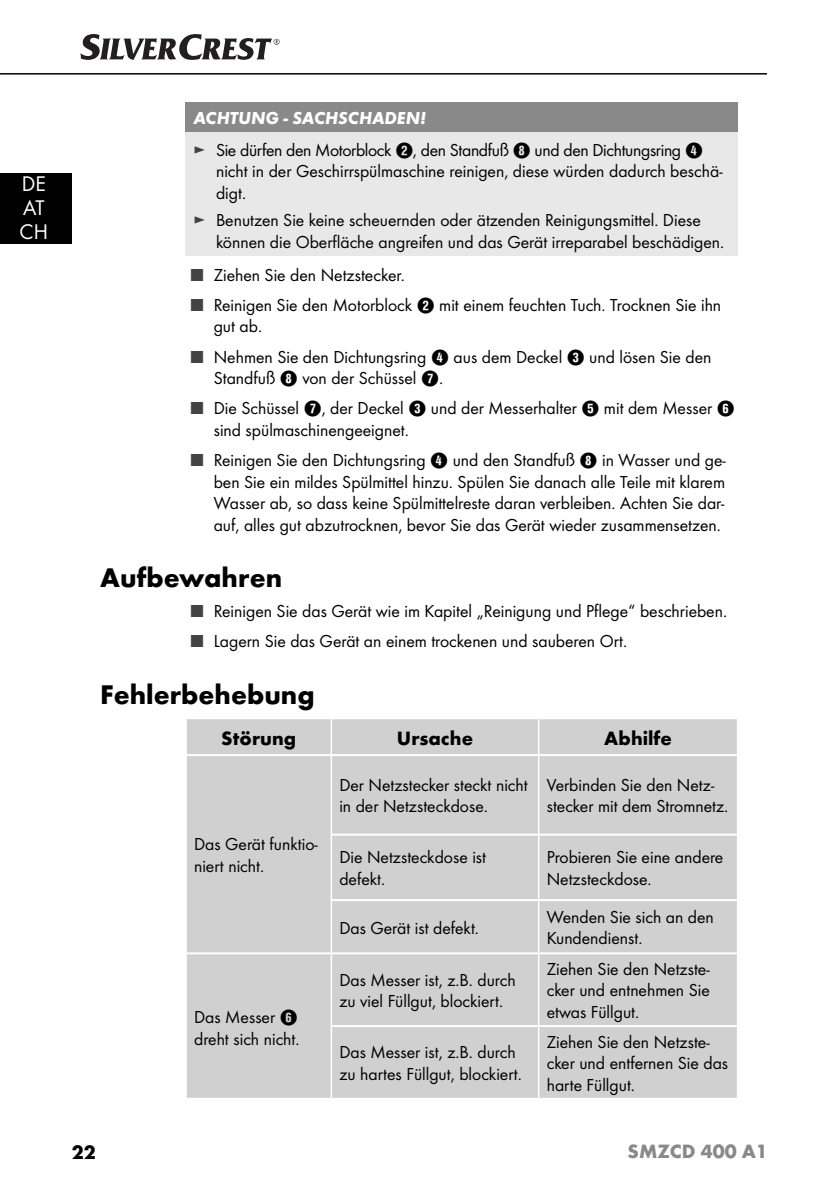
<style>
.page{position:relative;width:839px;height:1191px;background:#fff}
.page>*{position:absolute;margin:0;border:0;box-sizing:border-box;transform-origin:0 0}
.t1{font:700 28px "Futura";color:#000}
.t2{font:22px/24px "Futura Boo";color:#fff}
.t3{font:700 20px "Futura";color:#000}
.t4{font:700 20px "Futura";color:#898989}
.t5{font:18px/21.6px "Futura Boo";color:#000}
.t6{font:italic 700 18px "Futura";color:#fff}
.s1{color:#434343}
.s2{font-family:"Hako PI Nummern"}
</style>
<div class="page">
<hr style="left:0;top:73px;width:767px;height:2px;background:#000">
<svg style="left:81px;top:34px;width:199px;height:26px"></svg>
<div style="left:0;top:173px;width:72px;height:71px;background:#000"></div>
<div style="left:185px;top:102px;width:553px;height:30px;background:#898989"></div>
<div style="left:185px;top:132px;width:553px;height:124px;background:#e8e8e8"></div>
<div style="left:187px;top:719px;width:550px;height:379px;background:#d0d0d0"></div>
<hr style="left:187px;top:754px;width:550px;height:2px;background:#fff">
<hr style="left:332px;top:834px;width:405px;height:2px;background:#fff">
<hr style="left:332px;top:899px;width:405px;height:2px;background:#fff">
<hr style="left:187px;top:952px;width:550px;height:2px;background:#fff">
<hr style="left:332px;top:1025px;width:405px;height:2px;background:#fff">
<hr style="left:331px;top:719px;width:1px;height:35px;background:#fff">
<hr style="left:538px;top:719px;width:1px;height:35px;background:#fff">
<hr style="left:331px;top:756px;width:1px;height:79px;background:#fff">
<hr style="left:538px;top:756px;width:1px;height:78px;background:#fff">
<hr style="left:331px;top:835px;width:1px;height:65px;background:#fff">
<hr style="left:538px;top:836px;width:1px;height:63px;background:#fff">
<hr style="left:331px;top:900px;width:1px;height:52px;background:#fff">
<hr style="left:538px;top:901px;width:1px;height:51px;background:#fff">
<hr style="left:331px;top:954px;width:1px;height:72px;background:#fff">
<hr style="left:538px;top:954px;width:1px;height:71px;background:#fff">
<hr style="left:331px;top:1026px;width:1px;height:72px;background:#fff">
<hr style="left:538px;top:1027px;width:1px;height:71px;background:#fff">
<p class="t2" style="left:20px;top:174px;width:30px">DE<br>AT<br>CH</p>
<p class="t6" style="left:193px;top:111px;width:234px">ACHTUNG - SACHSCHADEN!</p>
<p class="t5" style="left:216px;top:140px;width:508px;text-indent:-23px"><span class="s1">►</span> Sie dürfen den Motorblock <span class="s2">2</span>, den Standfuß <span class="s2">8</span> und den Dichtungsring <span class="s2">4 </span>nicht in der Geschirrspülmaschine reinigen, diese würden dadurch beschä&shy;digt.</p>
<p class="t5" style="left:216px;top:211px;width:510px;text-indent:-23px"><span class="s1">►</span> Benutzen Sie keine scheuernden oder ätzenden Reinigungsmittel. Diese können die Oberfläche angreifen und das Gerät irreparabel beschädigen.</p>
<p class="t5" style="left:191px;top:265px;width:215px"><span class="s1">■</span> Ziehen Sie den Netzstecker.</p>
<p class="t5" style="left:214px;top:295px;width:509px;text-indent:-23px"><span class="s1">■</span> Reinigen Sie den Motorblock <span class="s2">2</span> mit einem feuchten Tuch. Trocknen Sie ihn gut ab.</p>
<p class="t5" style="left:214px;top:347px;width:499px;text-indent:-23px"><span class="s1">■</span> Nehmen Sie den Dichtungsring <span class="s2">4</span> aus dem Deckel <span class="s2">3</span> und lösen Sie den<br>Standfuß <span class="s2">8</span> von der Schüssel <span class="s2">7</span>.</p>
<p class="t5" style="left:214px;top:399px;width:523px;text-indent:-23px"><span class="s1">■</span> Die Schüssel <span class="s2">7</span>, der Deckel <span class="s2">3</span> und der Messerhalter <span class="s2">5</span> mit dem Messer <span class="s2">6 </span>sind spülmaschinengeeignet.</p>
<p class="t5" style="left:214px;top:450px;width:514px;text-align:justify;text-indent:-23px"><span class="s1">■</span> Reinigen Sie den Dichtungsring <span class="s2">4</span> und den Standfuß <span class="s2">8</span> in Wasser und ge&shy;ben Sie ein mildes Spülmittel hinzu. Spülen Sie danach alle Teile mit klarem Wasser ab, so dass keine Spülmittelreste daran verbleiben. Achten Sie dar&shy;auf, alles gut abzutrocknen, bevor Sie das Gerät wieder zusammensetzen.</p>
<h1 class="t1" style="left:100px;top:566px;width:183px">Aufbewahren</h1>
<p class="t5" style="left:191px;top:602px;width:538px"><span class="s1">■</span> Reinigen Sie das Gerät wie im Kapitel „Reinigung und Pflege“ beschrieben.</p>
<p class="t5" style="left:191px;top:632px;width:438px"><span class="s1">■</span> Lagern Sie das Gerät an einem trockenen und sauberen Ort.</p>
<h1 class="t1" style="left:100px;top:683px;width:216px">Fehlerbehebung</h1>
<p class="t3" style="left:221px;top:730px;width:76px">Störung</p>
<p class="t3" style="left:397px;top:730px;width:78px">Ursache</p>
<p class="t3" style="left:604px;top:730px;width:69px">Abhilfe</p>
<p class="t5" style="left:194px;top:835px;width:125px">Das Gerät funktio&shy;niert nicht.</p>
<p class="t5" style="left:194px;top:1007px;width:107px">Das Messer <span class="s2">6 </span>dreht sich nicht.</p>
<p class="t5" style="left:339px;top:775px;width:190px">Der Netzstecker steckt nicht in der Netzsteckdose.</p>
<p class="t5" style="left:547px;top:775px;width:183px">Verbinden Sie den Netz&shy;stecker mit dem Stromnetz.</p>
<p class="t5" style="left:339px;top:848px;width:148px">Die Netzsteckdose ist defekt.</p>
<p class="t5" style="left:547px;top:848px;width:178px">Probieren Sie eine andere<br>Netzsteckdose.</p>
<p class="t5" style="left:339px;top:918px;width:141px">Das Gerät ist defekt.</p>
<p class="t5" style="left:547px;top:907px;width:169px">Wenden Sie sich an den<br>Kundendienst.</p>
<p class="t5" style="left:339px;top:970px;width:178px">Das Messer ist, z.B. durch zu viel Füllgut, blockiert.</p>
<p class="t5" style="left:547px;top:959px;width:165px;text-align:justify">Ziehen Sie den Netzste&shy;cker und entnehmen Sie etwas Füllgut.</p>
<p class="t5" style="left:339px;top:1043px;width:184px">Das Messer ist, z.B. durch zu hartes Füllgut, blockiert.</p>
<p class="t5" style="left:547px;top:1032px;width:183px">Ziehen Sie den Netzste&shy;cker und entfernen Sie das harte Füllgut.</p>
<p class="t3" style="left:72px;top:1144px;width:25px">22</p>
<p class="t4" style="left:628px;top:1143px;width:142px">SMZCD 400 A1</p>
</div>
